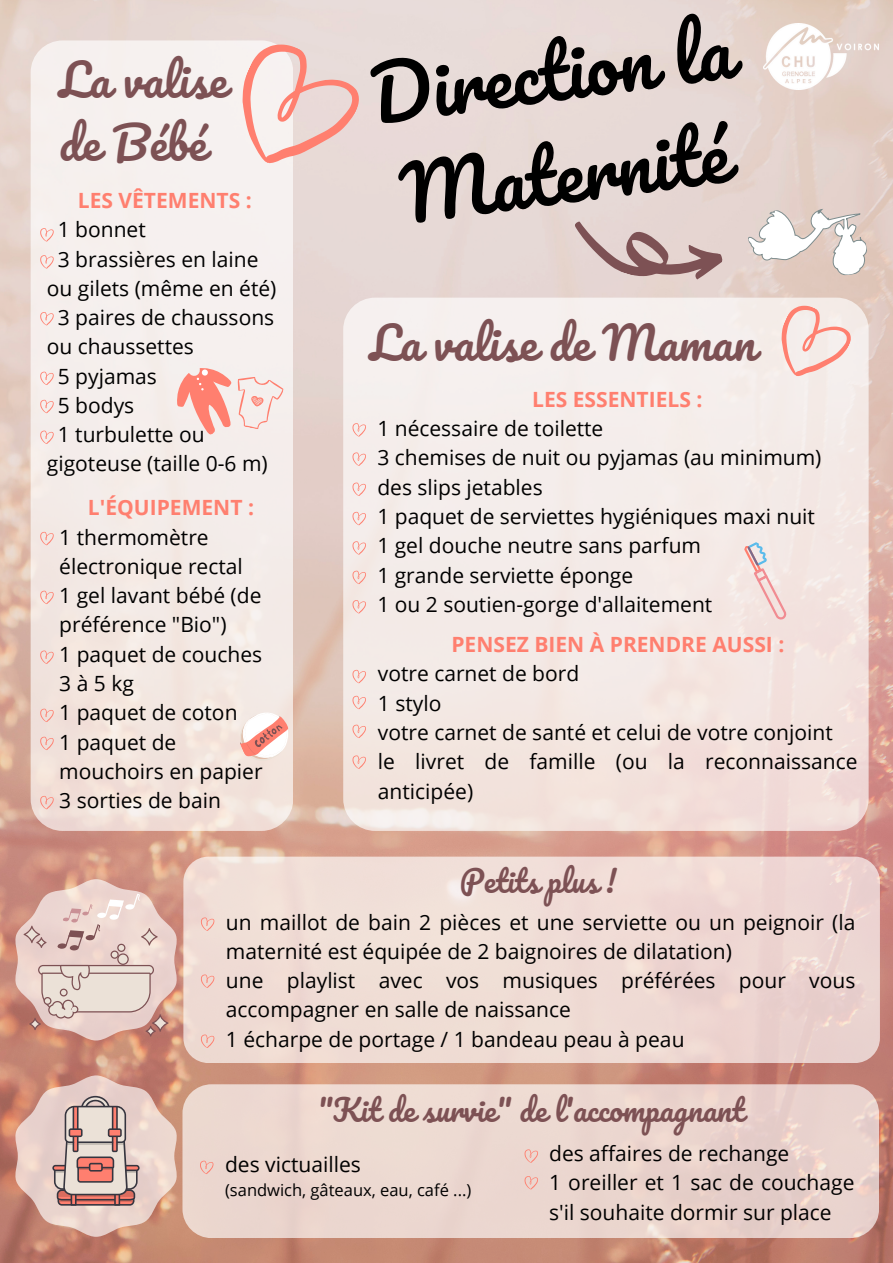
<style>
.page{position:relative;width:893px;height:1263px;background:#fff}
.page>*{position:absolute;margin:0;border:0;box-sizing:border-box;transform-origin:0 0}
.t1{font:73.57px/102.3px "Pacifico";color:#000}
.t2{font:45px/63px "Pacifico";color:#7d5154}
.t3{font:30px "Pacifico";color:#7d5154}
.t4{font:21px/29.2px "Open Sans";color:#000}
.t5{font:700 21px "Open Sans";color:#ff7f6f}
.t6{font:16.5px "Open Sans";color:#000}
</style>
<div class="page">
<img style="left:0;top:0;width:893px;height:1263px">
<svg style="left:745px;top:199px;width:125px;height:88px"></svg>
<svg style="left:565px;top:212px;width:159px;height:86px;background:#d2bdba"></svg>
<div style="left:343px;top:298px;width:525px;height:533px;background:linear-gradient(to right,#f4edea,#f3e5e1);border-radius:32px"></div>
<svg style="left:766px;top:299px;width:91px;height:92px;background:#f5dfda"></svg>
<svg style="left:352px;top:423px;width:14px;height:14px"></svg>
<svg style="left:352px;top:452px;width:14px;height:14px"></svg>
<svg style="left:352px;top:512px;width:14px;height:13px"></svg>
<svg style="left:352px;top:541px;width:14px;height:14px"></svg>
<svg style="left:352px;top:571px;width:14px;height:13px"></svg>
<svg style="left:352px;top:696px;width:14px;height:13px"></svg>
<svg style="left:352px;top:725px;width:14px;height:13px"></svg>
<svg style="left:352px;top:755px;width:14px;height:14px"></svg>
<svg style="left:352px;top:482px;width:14px;height:14px"></svg>
<svg style="left:352px;top:600px;width:14px;height:13px"></svg>
<svg style="left:737px;top:540px;width:63px;height:82px;background:#efdddb"></svg>
<div style="left:31px;top:40px;width:262px;height:791px;background:linear-gradient(to bottom,#f7f4f3,#f2e4dd);border-radius:32px"></div>
<svg style="left:217px;top:33px;width:153px;height:154px"></svg>
<svg style="left:40px;top:228px;width:14px;height:14px"></svg>
<svg style="left:40px;top:255px;width:14px;height:14px"></svg>
<svg style="left:40px;top:312px;width:14px;height:13px"></svg>
<svg style="left:40px;top:372px;width:14px;height:13px"></svg>
<svg style="left:40px;top:400px;width:14px;height:13px"></svg>
<svg style="left:40px;top:431px;width:14px;height:13px"></svg>
<svg style="left:40px;top:532px;width:14px;height:13px"></svg>
<svg style="left:40px;top:591px;width:14px;height:13px"></svg>
<svg style="left:40px;top:650px;width:14px;height:14px"></svg>
<svg style="left:40px;top:709px;width:14px;height:13px"></svg>
<svg style="left:40px;top:737px;width:14px;height:13px"></svg>
<svg style="left:40px;top:796px;width:14px;height:13px"></svg>
<svg style="left:233px;top:705px;width:63px;height:63px"></svg>
<svg style="left:167px;top:359px;width:118px;height:84px;background:#f6d5d0"></svg>
<div style="left:182px;top:1084px;width:697px;height:154px;background:#ebd6cf;border-radius:29px"></div>
<svg style="left:14px;top:1075px;width:164px;height:162px;background:#d6b1a7"></svg>
<svg style="left:200px;top:1161px;width:13px;height:13px"></svg>
<svg style="left:524px;top:1149px;width:14px;height:14px"></svg>
<svg style="left:524px;top:1176px;width:14px;height:13px"></svg>
<div style="left:183px;top:857px;width:697px;height:206px;background:#efdbd4;border-radius:25px"></div>
<svg style="left:201px;top:917px;width:13px;height:14px"></svg>
<svg style="left:201px;top:974px;width:13px;height:14px"></svg>
<svg style="left:14px;top:879px;width:164px;height:161px;background:#debeb5"></svg>
<svg style="left:201px;top:1034px;width:13px;height:14px"></svg>
<img style="left:763px;top:24px;width:115px;height:65px">
<svg style="left:352px;top:670px;width:14px;height:13px"></svg>
<p class="t2" style="left:59px;top:51px;width:169px">La valise de Bébé</p>
<p class="t5" style="left:78px;top:186px;width:175px">LES VÊTEMENTS :</p>
<p class="t4" style="left:58px;top:214px;width:90px">1 bonnet</p>
<p class="t4" style="left:47px;top:244px;width:231px;text-align:center">3 brassières en laine ou gilets (même en été)</p>
<p class="t4" style="left:47px;top:302px;width:229px;text-indent:11px">3 paires de chaussons ou chaussettes</p>
<p class="t4" style="left:58px;top:361px;width:101px">5 pyjamas</p>
<p class="t4" style="left:58px;top:390px;width:78px">5 bodys</p>
<p class="t4" style="left:47px;top:419px;width:222px;text-indent:11px">1 turbulette ou gigoteuse (taille 0-6 m)</p>
<p class="t5" style="left:88px;top:493px;width:167px">L'ÉQUIPEMENT :</p>
<p class="t4" style="left:59px;top:522px;width:185px">1 thermomètre électronique rectal</p>
<p class="t4" style="left:59px;top:580px;width:204px">1 gel lavant bébé (de préférence "Bio")</p>
<p class="t4" style="left:59px;top:639px;width:204px">1 paquet de couches</p>
<p class="t4" style="left:59px;top:668px;width:76px">3à5kg</p>
<p class="t4" style="left:59px;top:697px;width:180px">1 paquet de coton</p>
<p class="t4" style="left:59px;top:727px;width:205px">1 paquet de mouchoirs en papier</p>
<p class="t4" style="left:59px;top:785px;width:163px">3 sorties de bain</p>
<p class="t1" style="left:364px;top:48px;width:365px;rotate:-7deg">Direction la<br>Maternité</p>
<p class="t2" style="left:370px;top:313px;width:387px">La valise de Maman</p>
<p class="t5" style="left:532px;top:384px;width:172px">LES ESSENTIELS :</p>
<p class="t4" style="left:377px;top:413px;width:228px">1 nécessaire de toilette</p>
<p class="t4" style="left:377px;top:443px;width:446px">3 chemises de nuit ou pyjamas (au minimum)</p>
<p class="t4" style="left:377px;top:472px;width:167px">des slips jetables</p>
<p class="t4" style="left:377px;top:501px;width:439px">1 paquet de serviettes hygiéniques maxi nuit</p>
<p class="t4" style="left:377px;top:530px;width:325px">1 gel douche neutre sans parfum</p>
<p class="t4" style="left:377px;top:560px;width:257px">1 grande serviette éponge</p>
<p class="t4" style="left:377px;top:589px;width:336px">1 ou 2 soutien-gorge d'allaitement</p>
<p class="t5" style="left:451px;top:630px;width:334px">PENSEZ BIEN À PRENDRE AUSSI :</p>
<p class="t4" style="left:378px;top:659px;width:203px">votre carnet de bord</p>
<p class="t4" style="left:378px;top:688px;width:65px">1 stylo</p>
<p class="t4" style="left:378px;top:717px;width:456px">votre carnet de santé et celui de votre conjoint</p>
<p class="t4" style="left:378px;top:746px;width:481px">le livret de famille (ou la reconnaissance anticipée)</p>
<p class="t3" style="left:460px;top:865px;width:158px">Petits plus !</p>
<p class="t4" style="left:226px;top:907px;width:631px">un maillot de bain 2 pièces et une serviette ou un peignoir (la maternité est équipée de 2 baignoires de dilatation)</p>
<p class="t4" style="left:226px;top:965px;width:631px">une playlist avec vos musiques préférées pour vous accompagner en salle de naissance</p>
<p class="t4" style="left:226px;top:1024px;width:460px">1 écharpe de portage / 1 bandeau peau à peau</p>
<p class="t3" style="left:317px;top:1094px;width:428px">"Kit de survie" de l'accompagnant</p>
<p class="t4" style="left:549px;top:1138px;width:242px">des affaires de rechange</p>
<p class="t4" style="left:549px;top:1168px;width:307px">1 oreiller et 1 sac de couchage s'il souhaite dormir sur place</p>
<p class="t4" style="left:225px;top:1149px;width:137px">des victuailles</p>
<p class="t6" style="left:225px;top:1179px;width:248px">(sandwich, gâteaux, eau, café ...)</p>
</div>
